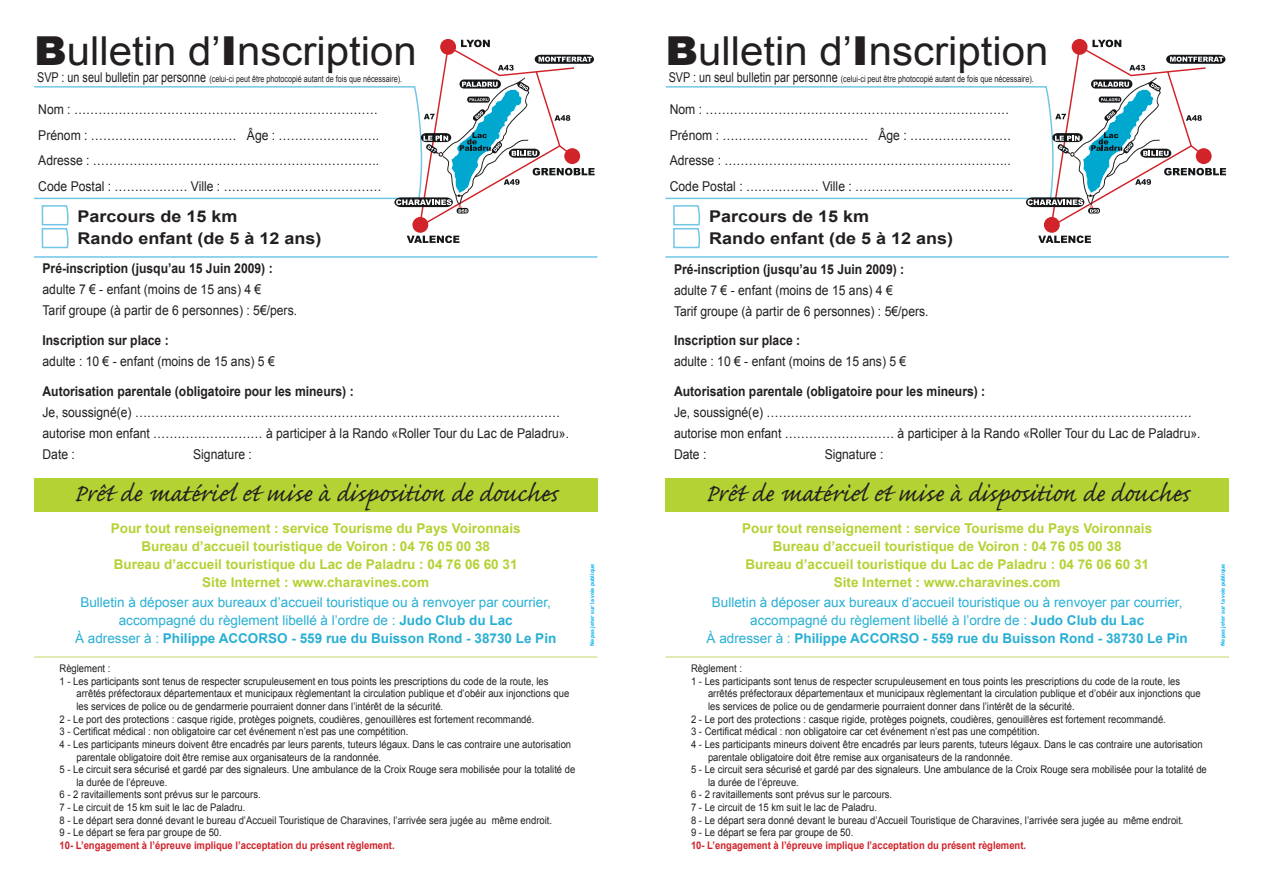
<style>
.page{position:relative;width:1263px;height:893px;background:#fff}
.page>*{position:absolute;margin:0;border:0;box-sizing:border-box;transform-origin:0 0}
.t1{font:39.9px "Arial";color:#231f20;scale:1.05 1}
.t2{font:31.5px "Caflisch Script Pro";letter-spacing:-.005em;color:#231f20}
.t3{font:700 16.2px/22.5px "Arial";color:#231f20;scale:1.11 1}
.t4{font:13.5px/21px "Arial";color:#231f20;scale:.9 1}
.t5{font:700 13.5px/18px "Arial";color:#b3d234;text-align:center}
.t6{font:13.5px/18px "Arial";color:#28afd4;text-align:center}
.t7{font:700 13.5px "Arial";color:#231f20;scale:.9 1}
.t8{font:10.5px "Arial";color:#231f20;scale:.9 1}
.t9{font:700 10.5px "Arial";color:#d1232a;scale:.9 1}
.t10{font:9px "Arial";color:#231f20;scale:.8 1}
.t11{font:700 5.7px "DIN";color:#00aeef}
.s1{font-weight:900}
.s2{font-size:13.5px}
.s3{font-weight:700}
</style>
<div class="page">
<hr style="left:34px;top:256px;width:563px;height:2px;background:#72c6e5">
<hr style="left:665px;top:256px;width:564px;height:2px;background:#72c6e5">
<div style="left:34px;top:478px;width:563px;height:34px;background:#b3d234"></div>
<div style="left:665px;top:478px;width:564px;height:34px;background:#b3d234"></div>
<hr style="left:34px;top:656px;width:563px;height:2px;background:#d6e599">
<hr style="left:665px;top:656px;width:564px;height:2px;background:#d6e599">
<svg style="left:34px;top:39px;width:561px;height:210px"></svg>
<svg style="left:665px;top:39px;width:561px;height:210px"></svg>
<h1 class="t1" style="left:34px;top:28px;width:366px"><span class="s1">B</span>ulletin d’<span class="s1">I</span>nscription</h1>
<h1 class="t1" style="left:665px;top:28px;width:366px"><span class="s1">B</span>ulletin d’<span class="s1">I</span>nscription</h1>
<p class="t10" style="left:37px;top:74px;width:458px"><span class="s2">SVP : un seul bulletin par personne</span> (celui-ci peut être photocopié autant de fois que nécessaire).</p>
<p class="t10" style="left:669px;top:74px;width:458px"><span class="s2">SVP : un seul bulletin par personne</span> (celui-ci peut être photocopié autant de fois que nécessaire).</p>
<p class="t4" style="left:38px;top:97px;width:383px;line-height:25.5px">Nom : ………………………………………………………………… Prénom : ……………………………… Âge : …………………….<br>Adresse : ……………………………………………………………..<br>Code Postal : ……………… Ville : …………………………………</p>
<p class="t4" style="left:670px;top:97px;width:383px;line-height:25.5px">Nom : ………………………………………………………………… Prénom : ……………………………… Âge : …………………….<br>Adresse : ……………………………………………………………..<br>Code Postal : ……………… Ville : …………………………………</p>
<h3 class="t3" style="left:78px;top:205px;width:221px">Parcours de 15 km<br>Rando enfant (de 5 à 12 ans)</h3>
<h3 class="t3" style="left:709px;top:205px;width:221px">Parcours de 15 km<br>Rando enfant (de 5 à 12 ans)</h3>
<p class="t7" style="left:43px;top:261px;width:257px">Pré-inscription (jusqu’au 15 Juin 2009) :</p>
<p class="t4" style="left:43px;top:279px;width:284px">adulte 7 € - enfant (moins de 15 ans) 4 €<br>Tarif groupe (à partir de 6 personnes) : 5€/pers.</p>
<p class="t7" style="left:43px;top:333px;width:142px">Inscription sur place :</p>
<p class="t4" style="left:43px;top:351px;width:260px">adulte : 10 € - enfant (moins de 15 ans) 5 €</p>
<p class="t7" style="left:43px;top:383px;width:347px">Autorisation parentale (obligatoire pour les mineurs) :</p>
<p class="t4" style="left:43px;top:401px;width:586px">Je, soussigné(e) …………………………………………………………………………………………… autorise mon enfant ……………………… à participer à la Rando «Roller Tour du Lac de Paladru».<br>Date :</p>
<p class="t4" style="left:193px;top:443px;width:67px">Signature :</p>
<p class="t7" style="left:674px;top:261px;width:257px">Pré-inscription (jusqu’au 15 Juin 2009) :</p>
<p class="t4" style="left:674px;top:279px;width:284px">adulte 7 € - enfant (moins de 15 ans) 4 €<br>Tarif groupe (à partir de 6 personnes) : 5€/pers.</p>
<p class="t7" style="left:674px;top:333px;width:142px">Inscription sur place :</p>
<p class="t4" style="left:674px;top:351px;width:260px">adulte : 10 € - enfant (moins de 15 ans) 5 €</p>
<p class="t7" style="left:674px;top:383px;width:347px">Autorisation parentale (obligatoire pour les mineurs) :</p>
<p class="t4" style="left:674px;top:401px;width:586px">Je, soussigné(e) …………………………………………………………………………………………… autorise mon enfant ……………………… à participer à la Rando «Roller Tour du Lac de Paladru».<br>Date :</p>
<p class="t4" style="left:825px;top:443px;width:67px">Signature :</p>
<h2 class="t2" style="left:74px;top:477px;width:487px">Prêt de matériel et mise à disposition de douches</h2>
<h2 class="t2" style="left:705px;top:477px;width:487px">Prêt de matériel et mise à disposition de douches</h2>
<p class="t5" style="left:111px;top:519px;width:411px">Pour tout renseignement : service Tourisme du Pays Voironnais Bureau d’accueil touristique de Voiron : 04 76 05 00 38<br>Bureau d’accueil touristique du Lac de Paladru : 04 76 06 60 31<br>Site Internet : www.charavines.com</p>
<p class="t5" style="left:742px;top:519px;width:411px">Pour tout renseignement : service Tourisme du Pays Voironnais Bureau d’accueil touristique de Voiron : 04 76 05 00 38<br>Bureau d’accueil touristique du Lac de Paladru : 04 76 06 60 31<br>Site Internet : www.charavines.com</p>
<p class="t11" style="left:588px;top:646px;width:84px;rotate:-90deg">Ne pas jeter sur la voie publique</p>
<p class="t11" style="left:1219px;top:646px;width:84px;rotate:-90deg">Ne pas jeter sur la voie publique</p>
<p class="t6" style="left:75px;top:593px;width:483px">Bulletin à déposer aux bureaux d’accueil touristique ou à renvoyer par courrier, accompagné du règlement libellé à l’ordre de : <span class="s3">Judo Club du Lac<br></span>À adresser à : <span class="s3">Philippe ACCORSO - 559 rue du Buisson Rond - 38730 Le Pin</span></p>
<p class="t6" style="left:707px;top:593px;width:483px">Bulletin à déposer aux bureaux d’accueil touristique ou à renvoyer par courrier, accompagné du règlement libellé à l’ordre de : <span class="s3">Judo Club du Lac<br></span>À adresser à : <span class="s3">Philippe ACCORSO - 559 rue du Buisson Rond - 38730 Le Pin</span></p>
<p class="t8" style="left:60px;top:663px;width:58px">Règlement :</p>
<p class="t8" style="left:60px;top:675px;width:545px">1 - Les participants sont tenus de respecter scrupuleusement en tous points les prescriptions du code de la route, les</p>
<p class="t8" style="left:77px;top:688px;width:549px">arrêtés préfectoraux départementaux et municipaux règlementant la circulation publique et d’obéir aux injonctions que</p>
<p class="t8" style="left:77px;top:700px;width:409px">les services de police ou de gendarmerie pourraient donner dans l’intérêt de la sécurité.</p>
<p class="t8" style="left:60px;top:713px;width:529px">2 - Le port des protections : casque rigide, protèges poignets, coudières, genouillères est fortement recommandé.</p>
<p class="t8" style="left:60px;top:726px;width:389px">3 - Certificat médical : non obligatoire car cet événement n’est pas une compétition.</p>
<p class="t8" style="left:60px;top:738px;width:570px">4 - Les participants mineurs doivent être encadrés par leurs parents, tuteurs légaux. Dans le cas contraire une autorisation</p>
<p class="t8" style="left:77px;top:751px;width:340px">parentale obligatoire doit être remise aux organisateurs de la randonnée.</p>
<p class="t8" style="left:60px;top:763px;width:575px">5 - Le circuit sera sécurisé et gardé par des signaleurs. Une ambulance de la Croix Rouge sera mobilisée pour la totalité de</p>
<p class="t8" style="left:77px;top:776px;width:102px">la durée de l’épreuve.</p>
<p class="t8" style="left:60px;top:789px;width:225px">6 - 2 ravitaillements sont prévus sur le parcours.</p>
<p class="t8" style="left:60px;top:801px;width:208px">7 - Le circuit de 15 km suit le lac de Paladru.</p>
<p class="t8" style="left:60px;top:814px;width:549px">8 - Le départ sera donné devant le bureau d’Accueil Touristique de Charavines, l’arrivée sera jugée au même endroit.</p>
<p class="t8" style="left:60px;top:826px;width:182px">9 - Le départ se fera par groupe de 50.</p>
<p class="t9" style="left:60px;top:839px;width:374px">10- L’engagement à l’épreuve implique l’acceptation du présent règlement.</p>
<p class="t8" style="left:691px;top:663px;width:58px">Règlement :</p>
<p class="t8" style="left:691px;top:675px;width:545px">1 - Les participants sont tenus de respecter scrupuleusement en tous points les prescriptions du code de la route, les</p>
<p class="t8" style="left:708px;top:688px;width:549px">arrêtés préfectoraux départementaux et municipaux règlementant la circulation publique et d’obéir aux injonctions que</p>
<p class="t8" style="left:708px;top:700px;width:409px">les services de police ou de gendarmerie pourraient donner dans l’intérêt de la sécurité.</p>
<p class="t8" style="left:691px;top:713px;width:529px">2 - Le port des protections : casque rigide, protèges poignets, coudières, genouillères est fortement recommandé.</p>
<p class="t8" style="left:691px;top:726px;width:389px">3 - Certificat médical : non obligatoire car cet événement n’est pas une compétition.</p>
<p class="t8" style="left:691px;top:738px;width:570px">4 - Les participants mineurs doivent être encadrés par leurs parents, tuteurs légaux. Dans le cas contraire une autorisation</p>
<p class="t8" style="left:708px;top:751px;width:340px">parentale obligatoire doit être remise aux organisateurs de la randonnée.</p>
<p class="t8" style="left:691px;top:763px;width:575px">5 - Le circuit sera sécurisé et gardé par des signaleurs. Une ambulance de la Croix Rouge sera mobilisée pour la totalité de</p>
<p class="t8" style="left:708px;top:776px;width:102px">la durée de l’épreuve.</p>
<p class="t8" style="left:691px;top:789px;width:225px">6 - 2 ravitaillements sont prévus sur le parcours.</p>
<p class="t8" style="left:691px;top:801px;width:208px">7 - Le circuit de 15 km suit le lac de Paladru.</p>
<p class="t8" style="left:691px;top:814px;width:549px">8 - Le départ sera donné devant le bureau d’Accueil Touristique de Charavines, l’arrivée sera jugée au même endroit.</p>
<p class="t8" style="left:691px;top:826px;width:182px">9 - Le départ se fera par groupe de 50.</p>
<p class="t9" style="left:691px;top:839px;width:374px">10- L’engagement à l’épreuve implique l’acceptation du présent règlement.</p>
</div>
